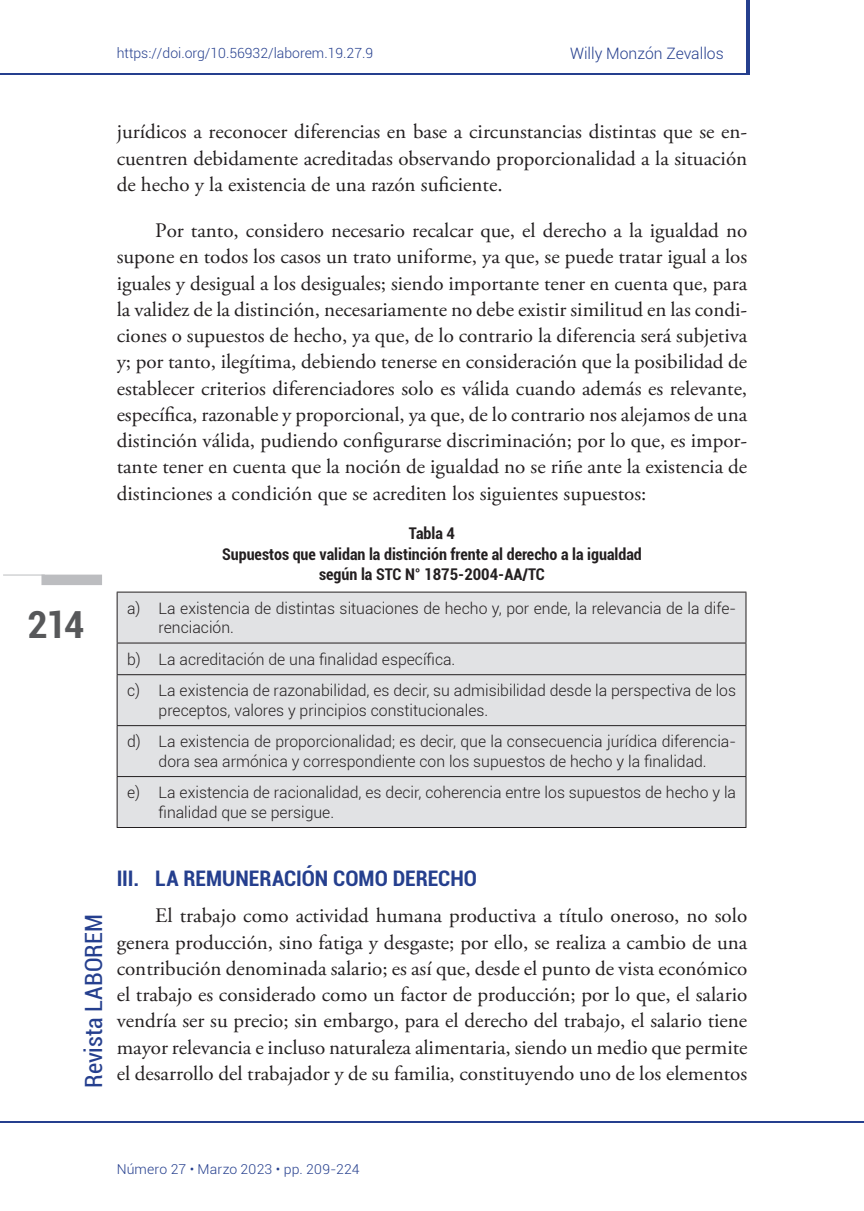
<style>
.page{position:relative;width:864px;height:1211px;background:#fff}
.page>*{position:absolute;margin:0;border:0;box-sizing:border-box;transform-origin:0 0}
.t1{font:700 condensed 37.27px "Roboto";color:#57585a}
.t2{font:condensed 23.8px "Roboto";color:#253f8e}
.t3{font:700 condensed 21.35px "Roboto";color:#253f8e}
.t4{font:20.65px/26.2px "Adobe Garamond Pro";color:#231f20;text-align:justify}
.t5{font:700 condensed 16.1px/21.7px "Roboto";color:#231f20;text-align:center}
.t6{font:300 15.75px/31.7px "Roboto";color:#231f20}
.t7{font:300 15.75px "Roboto";color:#253f8e}
.t8{font:300 14px "Roboto";color:#253f8e}
.t9{font:300 13.65px "Roboto";letter-spacing:.01em;color:#253f8e}
</style>
<div class="page">
<hr style="left:3px;top:574px;width:42px;height:1px;background:#bcbdc0">
<div style="left:41px;top:574px;width:61px;height:11px;background:#bcbdc0"></div>
<svg style="left:0;top:0;width:749px;height:75px"></svg>
<svg style="left:0;top:1121px;width:863px;height:1px"></svg>
<div style="left:118px;top:592px;width:627px;height:235px;background:#e1e2e4"></div>
<hr style="left:117px;top:591px;width:629px;height:1px;background:#231f20">
<hr style="left:117px;top:592px;width:1px;height:50px;background:#231f20">
<hr style="left:745px;top:592px;width:1px;height:50px;background:#231f20">
<hr style="left:117px;top:642px;width:629px;height:1px;background:#231f20">
<hr style="left:117px;top:643px;width:1px;height:31px;background:#231f20">
<hr style="left:745px;top:643px;width:1px;height:31px;background:#231f20">
<hr style="left:117px;top:674px;width:629px;height:1px;background:#231f20">
<hr style="left:117px;top:675px;width:1px;height:50px;background:#231f20">
<hr style="left:745px;top:675px;width:1px;height:50px;background:#231f20">
<hr style="left:117px;top:725px;width:629px;height:1px;background:#231f20">
<hr style="left:117px;top:726px;width:1px;height:50px;background:#231f20">
<hr style="left:745px;top:726px;width:1px;height:50px;background:#231f20">
<hr style="left:117px;top:776px;width:629px;height:1px;background:#231f20">
<hr style="left:117px;top:777px;width:1px;height:50px;background:#231f20">
<hr style="left:745px;top:777px;width:1px;height:50px;background:#231f20">
<hr style="left:117px;top:827px;width:629px;height:1px;background:#231f20">
<p class="t8" style="left:117px;top:43px;width:258px">https://doi.org/10.56932/laborem.19.27.9</p>
<p class="t7" style="left:569px;top:42px;width:155px">Willy Monzón Zevallos</p>
<h1 class="t1" style="left:28px;top:598px;width:58px">214</h1>
<p class="t4" style="left:117px;top:119px;width:632px">jurídicos a reconocer diferencias en base a circunstancias distintas que se en&shy;cuentren debidamente acreditadas observando proporcionalidad a la situación de hecho y la existencia de una razón suficiente.</p>
<p class="t4" style="left:117px;top:218px;width:632px;text-indent:38px">Por tanto, considero necesario recalcar que, el derecho a la igualdad no supone en todos los casos un trato uniforme, ya que, se puede tratar igual a los iguales y desigual a los desiguales; siendo importante tener en cuenta que, para la validez de la distinción, necesariamente no debe existir similitud en las condi&shy;ciones o supuestos de hecho, ya que, de lo contrario la diferencia será subjetiva y; por tanto, ilegítima, debiendo tenerse en consideración que la posibilidad de establecer criterios diferenciadores solo es válida cuando además es relevante, específica, razonable y proporcional, ya que, de lo contrario nos alejamos de una distinción válida, pudiendo configurarse discriminación; por lo que, es impor&shy;tante tener en cuenta que la noción de igualdad no se riñe ante la existencia de distinciones a condición que se acrediten los siguientes supuestos:</p>
<p class="t5" style="left:222px;top:521px;width:421px">Tabla 4<br>Supuestos que validan la distinción frente al derecho a la igualdad</p>
<p class="t5" style="left:319px;top:562px;width:227px">según la STC N° 1875-2004-AA/TC</p>
<p class="t6" style="left:158px;top:598px;width:578px;line-height:19.2px;text-indent:-32px">a) La existencia de distintas situaciones de hecho y, por ende, la relevancia de la dife&shy;renciación.</p>
<p class="t6" style="left:127px;top:642px;width:610px">b) La acreditación de una finalidad específica.<br>c) La existencia de razonabilidad, es decir, su admisibilidad desde la perspectiva de los</p>
<p class="t6" style="left:127px;top:693px;width:610px;text-indent:32px">preceptos, valores y principios constitucionales.<br>d) La existencia de proporcionalidad; es decir, que la consecuencia jurídica diferencia-</p>
<p class="t6" style="left:127px;top:744px;width:610px;text-align:center">dora sea armónica y correspondiente con los supuestos de hecho y la finalidad.<br>e) La existencia de racionalidad, es decir, coherencia entre los supuestos de hecho y la</p>
<p class="t6" style="left:158px;top:795px;width:177px">finalidad que se persigue.</p>
<p class="t2" style="left:77px;top:1087px;width:175px;rotate:-90deg">Revista LABOREM</p>
<p class="t3" style="left:117px;top:863px;width:361px">III. LA REMUNERACIÓN COMO DERECHO</p>
<p class="t4" style="left:117px;top:903px;width:632px;text-indent:38px">El trabajo como actividad humana productiva a título oneroso, no solo genera producción, sino fatiga y desgaste; por ello, se realiza a cambio de una contribución denominada salario; es así que, desde el punto de vista económico el trabajo es considerado como un factor de producción; por lo que, el salario vendría ser su precio; sin embargo, para el derecho del trabajo, el salario tiene mayor relevancia e incluso naturaleza alimentaria, siendo un medio que permite el desarrollo del trabajador y de su familia, constituyendo uno de los elementos</p>
<p class="t9" style="left:117px;top:1159px;width:244px">Número 27 • Marzo 2023 • pp. 209-224</p>
</div>
